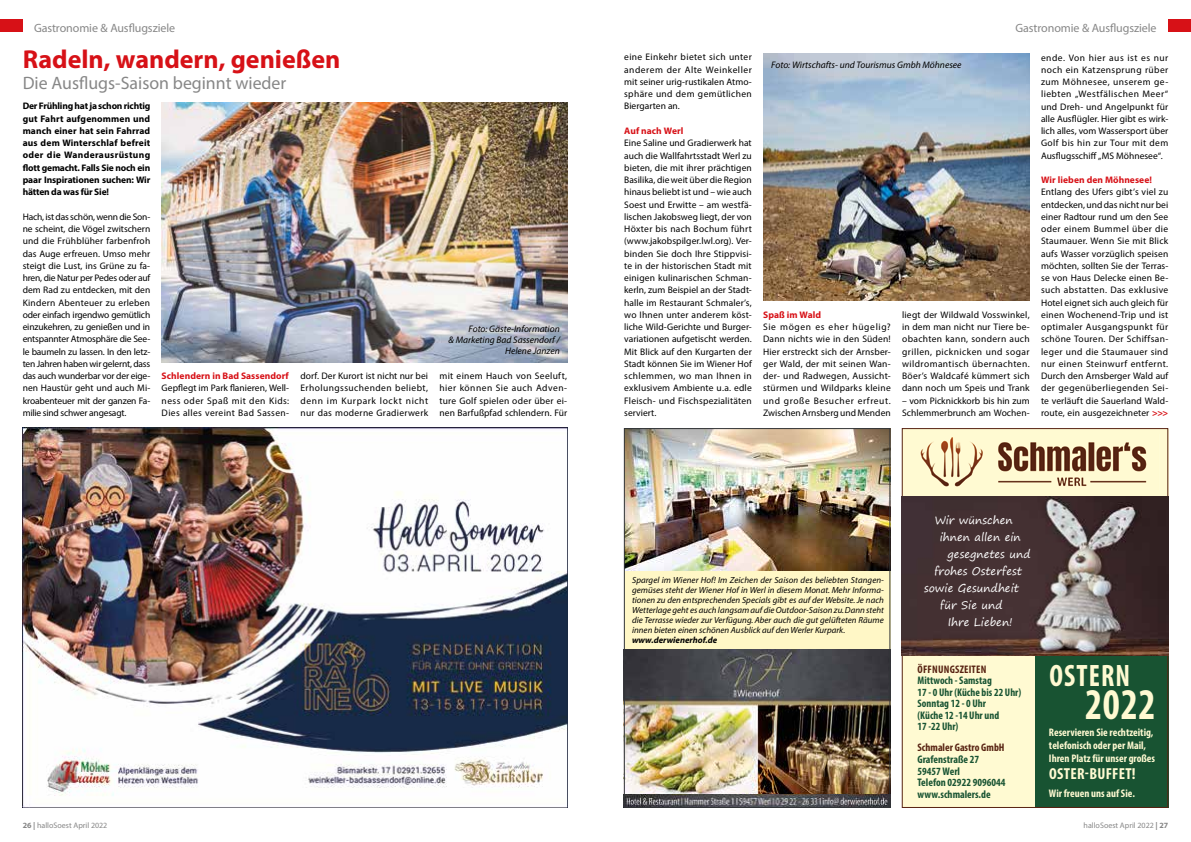
<style>
.page{position:relative;width:1191px;height:842px;background:#fff}
.page>*{position:absolute;margin:0;border:0;box-sizing:border-box;transform-origin:0 0}
.t1{font:700 condensed 44px "Myriad Pro";color:#fffad2;scale:.91 1}
.t2{font:700 condensed 31.1px "Myriad Pro";letter-spacing:.04em;color:#fffad2;scale:.91 1}
.t3{font:700 26px "Myriad Pro";color:#d71117}
.t4{font:18px "Myriad Pro";color:#878787}
.t5{font:700 condensed 16px "Myriad Pro";letter-spacing:.02em;color:#fffad2}
.t6{font:12px "Myriad Pro";letter-spacing:-.005em;color:#878787}
.t7{font:700 condensed 11px/11.5px "Myriad Pro";color:#185332}
.t8{font:700 condensed 11px/13px "Myriad Pro";color:#fffad2}
.t9{font:11px "Segoe Print";color:#fff}
.t10{font:700 condensed 11px "Myriad Pro";letter-spacing:.01em;color:#582312}
.t11{font:9.5px/12.3px "Myriad Pro";letter-spacing:.015em;color:#000;text-align:justify}
.t12{font:700 9.5px/12.3px "Myriad Pro";letter-spacing:-.02em;color:#000;text-align:justify}
.t13{font:italic 9.5px/11.4px "Myriad Pro";color:#000;text-align:right}
.t14{font:700 9.5px "Myriad Pro";letter-spacing:.01em;color:#d71117}
.t15{font:italic 8.9px/10px "Myriad";color:#000;text-align:justify}
.t16{font:italic 700 8.9px "Myriad";color:#000}
.t17{font:8px "Myriad Pro";color:#878787}
.s1{font-weight:700;color:#d71117}
.s2{font-weight:700}
</style>
<div class="page">
<div style="left:0;top:19px;width:23px;height:13px;background:#d71117"></div>
<div style="left:1168px;top:19px;width:23px;height:13px;background:#d71117"></div>
<div style="left:901px;top:429px;width:267px;height:379px;background:#fffad2"></div>
<img style="left:920px;top:437px;width:227px;height:50px">
<div style="left:1035px;top:655px;width:133px;height:153px;background:#185332"></div>
<img style="left:901px;top:496px;width:267px;height:160px">
<div style="left:624px;top:431px;width:266px;height:377px;background:#fff7c6"></div>
<img style="left:626px;top:430px;width:262px;height:141px">
<img style="left:626px;top:649px;width:262px;height:145px">
<img style="left:626px;top:794px;width:262px;height:12px">
<div style="left:624px;top:428px;width:266px;height:380px;border:1px solid #323538"></div>
<img style="left:763px;top:54px;width:266px;height:246px">
<img style="left:23px;top:427px;width:544px;height:380px">
<img style="left:162px;top:103px;width:405px;height:259px">
<p class="t6" style="left:34px;top:20px;width:143px">Gastronomie &amp; Ausflugsziele</p>
<p class="t6" style="left:1015px;top:20px;width:143px">Gastronomie &amp; Ausflugsziele</p>
<h3 class="t3" style="left:23px;top:42px;width:319px">Radeln, wandern, genießen</h3>
<h3 class="t4" style="left:23px;top:72px;width:265px">Die Ausflugs-Saison beginnt wieder</h3>
<p class="t12" style="left:23px;top:100px;width:129px">Der Frühling hat ja schon richtig gut Fahrt aufgenommen und manch einer hat sein Fahrrad aus dem Winterschlaf befreit oder die Wanderausrüstung flott gemacht. Falls Sie noch ein paar Inspirationen suchen: Wir hätten da was für Sie!</p>
<p class="t11" style="left:23px;top:210px;width:129px">Hach, ist das schön, wenn die Son&shy;ne scheint, die Vögel zwitschern und die Frühblüher farbenfroh das Auge erfreuen. Umso mehr steigt die Lust, ins Grüne zu fa&shy;hren, die Natur per Pedes oder auf dem Rad zu entdecken, mit den Kindern Abenteuer zu erleben oder einfach irgendwo gemütlich einzukehren, zu genießen und in entspannter Atmosphäre die See&shy;le baumeln zu lassen. In den letz&shy;ten Jahren haben wir gelernt, dass das auch wunderbar vor der eige&shy;nen Haustür geht und auch Mi&shy;kroabenteuer mit der ganzen Fa&shy;milie sind schwer angesagt.</p>
<p class="t14" style="left:162px;top:370px;width:129px">Schlendern in Bad Sassendorf</p>
<p class="t11" style="left:162px;top:382px;width:129px">Gepflegt im Park flanieren, Well&shy;ness oder Spaß mit den Kids:<br>Dies alles vereint Bad Sassen-</p>
<p class="t13" style="left:448px;top:322px;width:113px">Foto: Gäste-Information<br>&amp; Marketing Bad Sassendorf /<br>Helene Janzen</p>
<p class="t11" style="left:300px;top:370px;width:129px">dorf. Der Kurort ist nicht nur bei Erholungssuchenden beliebt, denn im Kurpark lockt nicht nur das moderne Gradierwerk</p>
<p class="t11" style="left:439px;top:370px;width:129px">mit einem Hauch von Seeluft, hier können Sie auch Adven&shy;ture Golf spielen oder über ei&shy;nen Barfußpfad schlendern. Für</p>
<p class="t11" style="left:624px;top:51px;width:129px">eine Einkehr bietet sich unter anderem der Alte Weinkeller mit seiner urig-rustikalen Atmo&shy;sphäre und dem gemütlichen Biergarten an.</p>
<p class="t14" style="left:624px;top:125px;width:61px">Auf nach Werl</p>
<p class="t11" style="left:624px;top:137px;width:129px">Eine Saline und Gradierwerk hat auch die Wallfahrtsstadt Werl zu bieten, die mit ihrer prächtigen Basilika, die weit über die Region hinaus beliebt ist und – wie auch Soest und Erwitte – am westfä&shy;lischen Jakobsweg liegt, der von Höxter bis nach Bochum führt (www.jakobspilger.lwl.org). Ver&shy;binden Sie doch Ihre Stippvisi&shy;te in der historischen Stadt mit einigen kulinarischen Schman&shy;kerln, zum Beispiel an der Stadt&shy;halle im Restaurant Schmaler’s, wo Ihnen unter anderem köst&shy;liche Wild-Gerichte und Burger&shy;variationen aufgetischt werden.<br>Mit Blick auf den Kurgarten der Stadt können Sie im Wiener Hof schlemmen, wo man Ihnen in exklusivem Ambiente u.a. edle Fleisch- und Fischspezialitäten serviert.</p>
<p class="t13" style="left:771px;top:59px;width:192px">Foto: Wirtschafts- und Tourismus Gmbh Möhnesee</p>
<p class="t14" style="left:763px;top:308px;width:60px">Spaß im Wald</p>
<p class="t11" style="left:763px;top:321px;width:129px">Sie mögen es eher hügelig?<br>Dann nichts wie in den Süden!<br>Hier erstreckt sich der Arnsber&shy;ger Wald, der mit seinen Wan&shy;der- und Radwegen, Aussicht&shy;stürmen und Wildparks kleine und große Besucher erfreut.<br>Zwischen Arnsberg und Menden</p>
<p class="t11" style="left:902px;top:308px;width:129px">liegt der Wildwald Vosswinkel, in dem man nicht nur Tiere be&shy;obachten kann, sondern auch grillen, picknicken und sogar wildromantisch übernachten.<br>Böer’s Waldcafé kümmert sich dann noch um Speis und Trank</p>
<p class="t11" style="left:902px;top:394px;width:129px">– vom Picknickkorb bis hin zum<br>Schlemmerbrunch am Wochen-</p>
<p class="t11" style="left:1041px;top:51px;width:129px">ende. Von hier aus ist es nur noch ein Katzensprung rüber zum Möhnesee, unserem ge&shy;liebten „Westfälischen Meer“ und Dreh- und Angelpunkt für alle Ausflügler. Hier gibt es wirk&shy;lich alles, vom Wassersport über Golf bis hin zur Tour mit dem Ausflugsschiff „MS Möhnesee“.</p>
<p class="t14" style="left:1041px;top:174px;width:113px">Wir lieben den Möhnesee!</p>
<p class="t11" style="left:1041px;top:186px;width:129px">Entlang des Ufers gibt’s viel zu entdecken, und das nicht nur bei einer Radtour rund um den See oder einem Bummel über die Staumauer. Wenn Sie mit Blick aufs Wasser vorzüglich speisen möchten, sollten Sie der Terras&shy;se von Haus Delecke einen Be&shy;such abstatten. Das exklusive Hotel eignet sich auch gleich für einen Wochenend-Trip und ist optimaler Ausgangspunkt für schöne Touren. Der Schiffsan&shy;leger und die Staumauer sind nur einen Steinwurf entfernt.<br>Durch den Arnsberger Wald auf der gegenüberliegenden Sei&shy;te verläuft die Sauerland Wald&shy;route, ein ausgezeichneter <span class="s1">&gt;&gt;&gt;</span></p>
<p class="t15" style="left:632px;top:576px;width:253px">Spargel im Wiener Hof! Im Zeichen der Saison des beliebten Stangen&shy;gemüses steht der Wiener Hof in Werl in diesem Monat. Mehr Informa&shy;tionen zu den entsprechenden Specials gibt es auf der Website. Je nach Wetterlage geht es auch langsam auf die Outdoor-Saison zu. Dann steht die Terrasse wieder zur Verfügung. Aber auch die gut gelüfteten Räume innen bieten einen schönen Ausblick auf den Werler Kurpark.</p>
<p class="t16" style="left:632px;top:636px;width:87px">www.derwienerhof.de</p>
<p class="t9" style="left:934px;top:510px;width:80px">Wir wünschen</p>
<p class="t9" style="left:939px;top:527px;width:83px">ihnen allen ein</p>
<p class="t9" style="left:947px;top:544px;width:84px">gesegnetes und</p>
<p class="t9" style="left:934px;top:561px;width:89px">frohes Osterfest</p>
<p class="t9" style="left:924px;top:578px;width:97px">sowie Gesundheit</p>
<p class="t9" style="left:940px;top:595px;width:64px">für Sie und</p>
<p class="t9" style="left:947px;top:612px;width:67px">Ihre Lieben!</p>
<p class="t10" style="left:917px;top:662px;width:70px">ÖFFNUNGSZEITEN</p>
<p class="t7" style="left:917px;top:675px;width:105px">Mittwoch - Samstag<br>17 - 0 Uhr (Küche bis 22 Uhr)<br>Sonntag 12 - 0 Uhr<br>(Küche 12 -14 Uhr und<br>17 -22 Uhr)</p>
<p class="t10" style="left:917px;top:741px;width:89px">Schmaler Gastro GmbH</p>
<p class="t7" style="left:917px;top:754px;width:90px">Grafenstraße 27<br>59457 Werl<br>Telefon 02922 9096044 www.schmalers.de</p>
<h2 class="t2" style="left:1049px;top:657px;width:90px">OSTERN</h2>
<h1 class="t1" style="left:1085px;top:677px;width:79px">2022</h1>
<p class="t8" style="left:1049px;top:725px;width:108px">Reservieren Sie rechtzeitig, telefonisch oder per Mail,<br>Ihren Platz für unser großes</p>
<h3 class="t5" style="left:1049px;top:763px;width:88px">OSTER-BUFFET!</h3>
<p class="t8" style="left:1049px;top:787px;width:87px">Wir freuen uns auf Sie.</p>
<p class="t17" style="left:23px;top:821px;width:86px"><span class="s2">26 |</span> halloSoest April 2022</p>
<p class="t17" style="left:1083px;top:821px;width:86px">halloSoest April 2022 <span class="s2">| 27</span></p>
</div>
